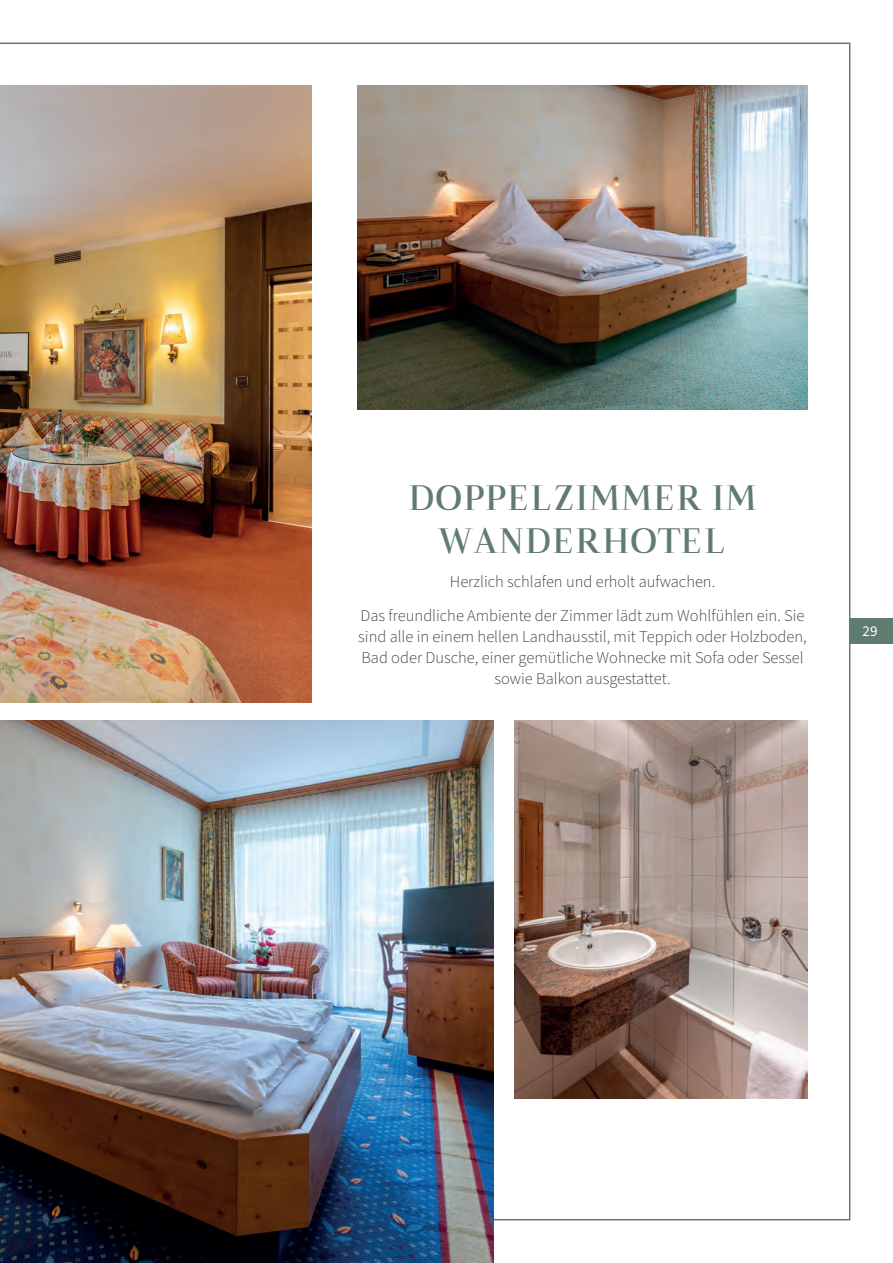
<style>
.page{position:relative;width:893px;height:1263px;background:#fff}
.page>*{position:absolute;margin:0;border:0;box-sizing:border-box;transform-origin:0 0}
.t1{font:600 36px/43.2px "Naia";color:#607b70;text-align:center}
.t2{font:300 16.5px/21px "Source Sans Pro";color:#3e3e3f;text-align:center}
.t3{font:15px "Source Sans Pro";color:#fff}
</style>
<div class="page">
<div style="left:849px;top:619px;width:44px;height:25px;background:#607b70"></div>
<img style="left:0;top:720px;width:493px;height:543px">
<img style="left:0;top:85px;width:312px;height:617px">
<img style="left:357px;top:85px;width:451px;height:324px">
<img style="left:515px;top:720px;width:293px;height:378px">
<h1 class="t1" style="left:408px;top:477px;width:350px">DOPPELZIMMER IM<br>WANDERHOTEL</h1>
<p class="t2" style="left:361px;top:565px;width:445px;line-height:33.8px">Herzlich schlafen und erholt aufwachen.<br>Das freundliche Ambiente der Zimmer lädt zum Wohlfühlen ein. Sie</p>
<p class="t2" style="left:358px;top:626px;width:450px">sind alle in einem hellen Landhausstil, mit Teppich oder Holzboden,<br>Bad oder Dusche, einer gemütliche Wohnecke mit Sofa oder Sessel sowie Balkon ausgestattet.</p>
<p class="t3" style="left:862px;top:621px;width:16px">29</p>
</div>
